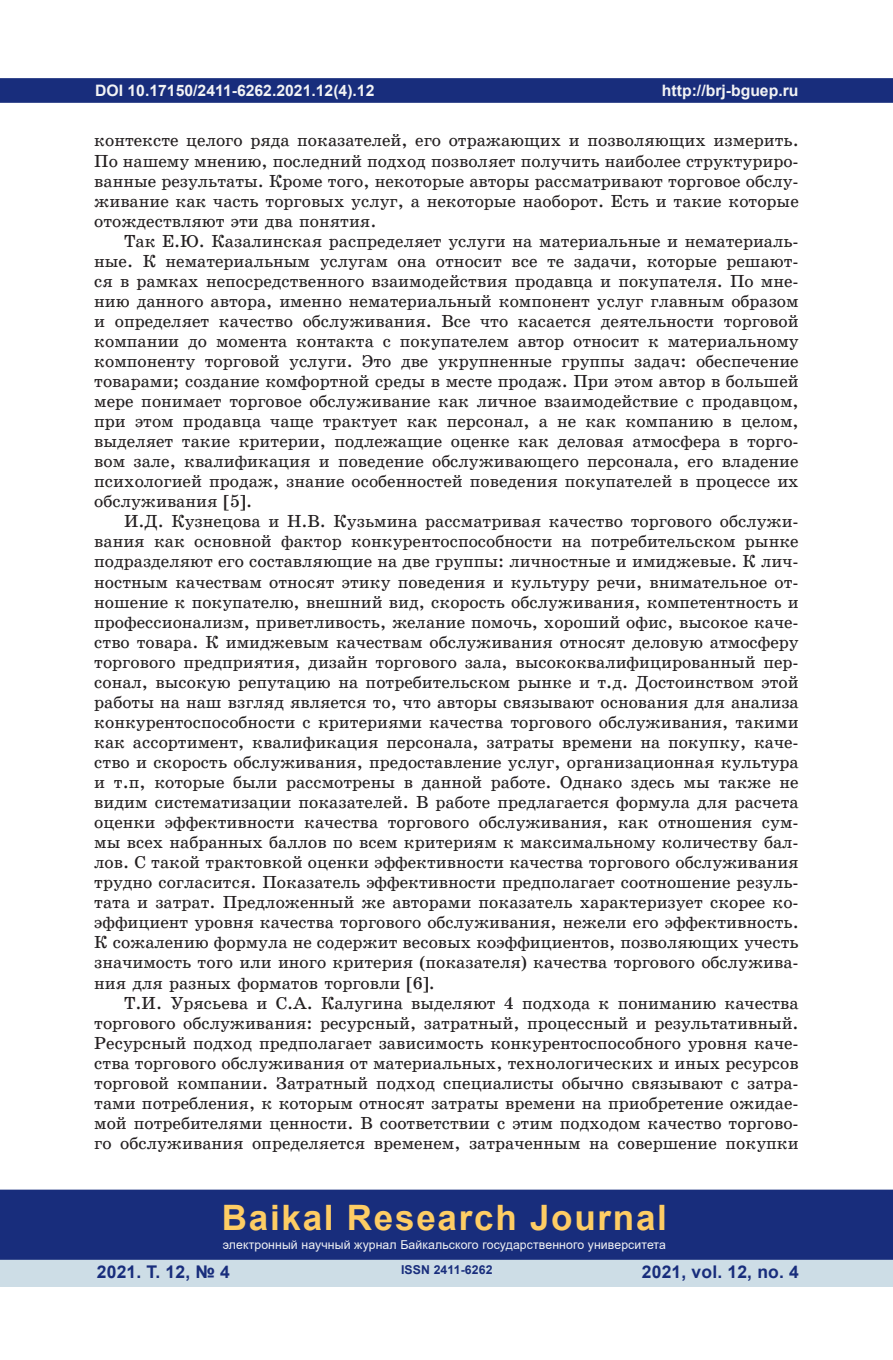
<style>
.page{position:relative;width:893px;height:1360px;background:#fff}
.page>*{position:absolute;margin:0;border:0;box-sizing:border-box;transform-origin:0 0}
.t1{font:700 35px "Arial";letter-spacing:.05em;color:#fecd64}
.t2{font:17.5px/20.1px "School Book C";color:#231f20;text-align:justify}
.t3{font:700 17.5px "Arial";letter-spacing:.01em;color:#182d7c}
.t4{font:700 15.75px "Arial";color:#f2f3f4}
.t5{font:12.25px "Arial";letter-spacing:.01em;color:#f2f3f4}
.t6{font:700 12.25px "Arial";letter-spacing:.01em;color:#182d7c}
</style>
<div class="page">
<div style="left:0;top:78px;width:893px;height:25px;background:#182d7c;border:2px solid #182d7c"></div>
<div style="left:0;top:1258px;width:893px;height:28px;background:#cddde6"></div>
<div style="left:0;top:1189px;width:893px;height:70px;background:#182d7c;border:2px solid #182d7c"></div>
<p class="t4" style="left:95px;top:79px;width:281px">DOI 10.17150/2411-6262.2021.12(4).12</p>
<p class="t4" style="left:662px;top:79px;width:138px">http://brj-bguep.ru</p>
<p class="t2" style="left:94px;top:131px;width:706px">контексте целого ряда показателей, его отражающих и позволяющих измерить.<br>По нашему мнению, последний подход позволяет получить наиболее структуриро&shy;ванные результаты. Кроме того, некоторые авторы рассматривают торговое обслу&shy;живание как часть торговых услуг, а некоторые наоборот. Есть и такие которые отождествляют эти два понятия.</p>
<p class="t2" style="left:94px;top:231px;width:706px;text-indent:30px">Так Е.Ю. Казалинская распределяет услуги на материальные и нематериаль&shy;ные. К нематериальным услугам она относит все те задачи, которые решают&shy;ся в рамках непосредственного взаимодействия продавца и покупателя. По мне&shy;нию данного автора, именно нематериальный компонент услуг главным образом и определяет качество обслуживания. Все что касается деятельности торговой компании до момента контакта с покупателем автор относит к материальному компоненту торговой услуги. Это две укрупненные группы задач: обеспечение товарами; создание комфортной среды в месте продаж. При этом автор в большей мере понимает торговое обслуживание как личное взаимодействие с продавцом, при этом продавца чаще трактует как персонал, а не как компанию в целом, выделяет такие критерии, подлежащие оценке как деловая атмосфера в торго&shy;вом зале, квалификация и поведение обслуживающего персонала, его владение психологией продаж, знание особенностей поведения покупателей в процессе их обслуживания [5].</p>
<p class="t2" style="left:94px;top:511px;width:706px;text-indent:30px">И.Д. Кузнецова и Н.В. Кузьмина рассматривая качество торгового обслужи&shy;вания как основной фактор конкурентоспособности на потребительском рынке подразделяют его составляющие на две группы: личностные и имиджевые. К лич&shy;ностным качествам относят этику поведения и культуру речи, внимательное от&shy;ношение к покупателю, внешний вид, скорость обслуживания, компетентность и профессионализм, приветливость, желание помочь, хороший офис, высокое каче&shy;ство товара. К имиджевым качествам обслуживания относят деловую атмосферу торгового предприятия, дизайн торгового зала, высококвалифицированный пер&shy;сонал, высокую репутацию на потребительском рынке и т.д. Достоинством этой работы на наш взгляд является то, что авторы связывают основания для анализа конкурентоспособности с критериями качества торгового обслуживания, такими как ассортимент, квалификация персонала, затраты времени на покупку, каче&shy;ство и скорость обслуживания, предоставление услуг, организационная культура и т.п, которые были рассмотрены в данной работе. Однако здесь мы также не видим систематизации показателей. В работе предлагается формула для расчета оценки эффективности качества торгового обслуживания, как отношения сум&shy;мы всех набранных баллов по всем критериям к максимальному количеству бал&shy;лов. С такой трактовкой оценки эффективности качества торгового обслуживания трудно согласится. Показатель эффективности предполагает соотношение резуль&shy;тата и затрат. Предложенный же авторами показатель характеризует скорее ко&shy;эффициент уровня качества торгового обслуживания, нежели его эффективность.<br>К сожалению формула не содержит весовых коэффициентов, позволяющих учесть значимость того или иного критерия (показателя) качества торгового обслужива&shy;ния для разных форматов торговли [6].</p>
<p class="t2" style="left:94px;top:992px;width:706px;text-indent:30px">Т.И. Урясьева и С.А. Калугина выделяют 4 подхода к пониманию качества торгового обслуживания: ресурсный, затратный, процессный и результативный.<br>Ресурсный подход предполагает зависимость конкурентоспособного уровня каче&shy;ства торгового обслуживания от материальных, технологических и иных ресурсов торговой компании. Затратный подход специалисты обычно связывают с затра&shy;тами потребления, к которым относят затраты времени на приобретение ожидае&shy;мой потребителями ценности. В соответствии с этим подходом качество торгово&shy;го обслуживания определяется временем, затраченным на совершение покупки</p>
<h1 class="t1" style="left:222px;top:1192px;width:447px">Baikal Research Journal</h1>
<p class="t5" style="left:223px;top:1236px;width:445px">электронный научный журнал Байкальского государственного университета</p>
<p class="t6" style="left:401px;top:1261px;width:93px">ISSN 2411-6262</p>
<p class="t3" style="left:97px;top:1259px;width:135px">2021. Т. 12, № 4</p>
<p class="t3" style="left:642px;top:1259px;width:159px">2021, vol. 12, no. 4</p>
</div>
